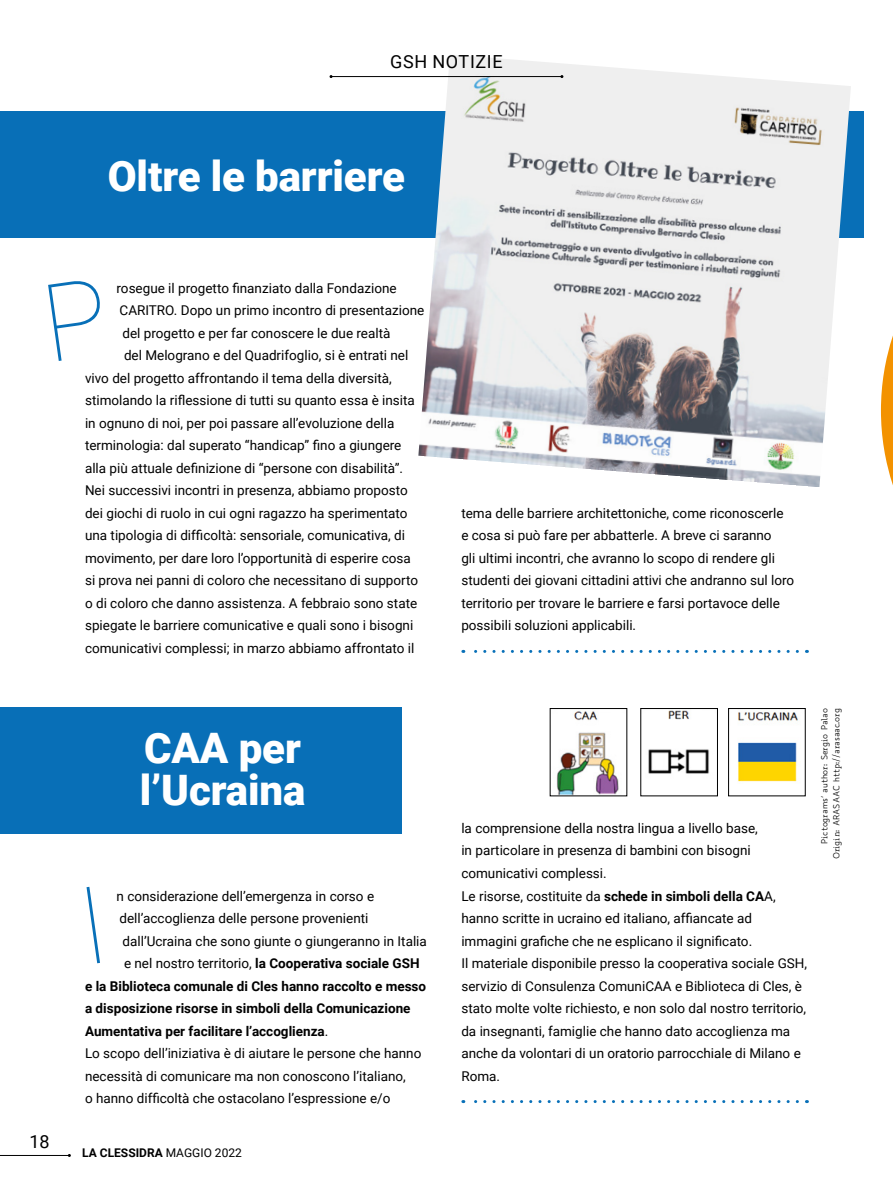
<style>
.page{position:relative;width:893px;height:1191px;background:#fff}
.page>*{position:absolute;margin:0;border:0;box-sizing:border-box;transform-origin:0 0}
.t1{font:900 42px/42px "Roboto";letter-spacing:-.005em;color:#fff}
.t2{font:18px "Roboto";letter-spacing:.035em;color:#000}
.t3{font:13.5px/22.5px "Roboto";color:#000}
.t4{font:700 13.5px "Roboto";color:#000}
.t5{font:700 12px "Roboto";color:#000}
.t6{font:8.25px/12px "Biancoenero";letter-spacing:-.01em;color:#000;text-align:right}
.s1{font-weight:400}
.s2{font-weight:700}
</style>
<div class="page">
<svg style="left:881px;top:335px;width:12px;height:150px"></svg>
<div style="left:0;top:112px;width:863px;height:126px;background:#086fb7"></div>
<img style="left:418px;top:55px;width:433px;height:432px">
<svg style="left:463px;top:650px;width:334px;height:3px"></svg>
<div style="left:0;top:707px;width:401px;height:126px;background:#086fb7"></div>
<svg style="left:463px;top:1100px;width:334px;height:3px"></svg>
<img style="left:556px;top:711px;width:63px;height:83px">
<img style="left:648px;top:710px;width:61px;height:64px">
<div style="left:640px;top:708px;width:78px;height:88px;border:1px solid #000"></div>
<img style="left:738px;top:712px;width:60px;height:70px">
<div style="left:728px;top:708px;width:78px;height:88px;border:1px solid #000"></div>
<hr style="left:331px;top:76px;width:231px;height:1px;background:#000">
<hr style="left:0;top:1155px;width:69px;height:1px;background:#000">
<h2 class="t2" style="left:390px;top:49px;width:114px">GSH NOTIZIE</h2>
<h1 class="t1" style="left:108px;top:153px;width:299px">Oltre le barriere</h1>
<h2 class="t2" style="left:29px;top:1128px;width:22px">18</h2>
<p class="t3" style="left:117px;top:276px;width:282px">rosegue il progetto finanziato dalla Fondazione</p>
<p class="t3" style="left:120px;top:299px;width:306px">CARITRO. Dopo un primo incontro di presentazione</p>
<p class="t3" style="left:123px;top:321px;width:269px">del progetto e per far conoscere le due realtà</p>
<p class="t3" style="left:124px;top:344px;width:286px">del Melograno e del Quadrifoglio, si è entrati nel</p>
<p class="t3" style="left:85px;top:366px;width:308px">vivo del progetto affrontando il tema della diversità,</p>
<p class="t3" style="left:85px;top:389px;width:331px">stimolando la riflessione di tutti su quanto essa è insita</p>
<p class="t3" style="left:85px;top:411px;width:311px">in ognuno di noi, per poi passare all’evoluzione della</p>
<p class="t3" style="left:85px;top:434px;width:318px">terminologia: dal superato “handicap” fino a giungere</p>
<p class="t3" style="left:85px;top:456px;width:320px">alla più attuale definizione di “persone con disabilità”.</p>
<p class="t3" style="left:85px;top:479px;width:324px">Nei successivi incontri in presenza, abbiamo proposto</p>
<p class="t3" style="left:85px;top:501px;width:324px">dei giochi di ruolo in cui ogni ragazzo ha sperimentato</p>
<p class="t3" style="left:85px;top:524px;width:322px">una tipologia di difficoltà: sensoriale, comunicativa, di</p>
<p class="t3" style="left:85px;top:546px;width:327px">movimento, per dare loro l’opportunità di esperire cosa</p>
<p class="t3" style="left:85px;top:569px;width:335px">si prova nei panni di coloro che necessitano di supporto</p>
<p class="t3" style="left:85px;top:591px;width:334px">o di coloro che danno assistenza. A febbraio sono state</p>
<p class="t3" style="left:85px;top:614px;width:330px">spiegate le barriere comunicative e quali sono i bisogni</p>
<p class="t3" style="left:85px;top:636px;width:331px">comunicativi complessi; in marzo abbiamo affrontato il</p>
<h1 class="t1" style="left:140px;top:726px;width:167px">CAA per l’Ucraina</h1>
<p class="t3" style="left:117px;top:884px;width:259px">n considerazione dell’emergenza in corso e</p>
<p class="t3" style="left:120px;top:906px;width:250px">dell’accoglienza delle persone provenienti</p>
<p class="t3" style="left:123px;top:929px;width:306px">dall’Ucraina che sono giunte o giungeranno in Italia</p>
<p class="t4" style="left:124px;top:954px;width:297px"><span class="s1">e nel nostro territorio,</span> la Cooperativa sociale GSH</p>
<p class="t4" style="left:85px;top:976px;width:343px">e la Biblioteca comunale di Cles hanno raccolto e messo</p>
<p class="t4" style="left:85px;top:999px;width:327px">a disposizione risorse in simboli della Comunicazione</p>
<p class="t4" style="left:85px;top:1021px;width:245px">Aumentativa per facilitare l’accoglienza<span class="s1">.</span></p>
<p class="t3" style="left:85px;top:1041px;width:338px">Lo scopo dell’iniziativa è di aiutare le persone che hanno</p>
<p class="t3" style="left:85px;top:1064px;width:322px">necessità di comunicare ma non conoscono l’italiano,</p>
<p class="t3" style="left:85px;top:1086px;width:307px">o hanno difficoltà che ostacolano l’espressione e/o</p>
<p class="t5" style="left:82px;top:1144px;width:161px">LA CLESSIDRA <span class="s1">MAGGIO 2022</span></p>
<p class="t3" style="left:461px;top:501px;width:334px">tema delle barriere architettoniche, come riconoscerle<br>e cosa si può fare per abbatterle. A breve ci saranno<br>gli ultimi incontri, che avranno lo scopo di rendere gli studenti dei giovani cittadini attivi che andranno sul loro territorio per trovare le barriere e farsi portavoce delle possibili soluzioni applicabili.</p>
<p class="t3" style="left:461px;top:816px;width:347px">la comprensione della nostra lingua a livello base,<br>in particolare in presenza di bambini con bisogni comunicativi complessi.<br>Le risorse, costituite da <span class="s2">schede in simboli della CA</span>A, hanno scritte in ucraino ed italiano, affiancate ad immagini grafiche che ne esplicano il significato.<br>Il materiale disponibile presso la cooperativa sociale GSH, servizio di Consulenza ComuniCAA e Biblioteca di Cles, è stato molte volte richiesto, e non solo dal nostro territorio, da insegnanti, famiglie che hanno dato accoglienza ma anche da volontari di un oratorio parrocchiale di Milano e Roma.</p>
<p class="t6" style="left:818px;top:859px;width:153px;rotate:-90deg">Pictograms’ author: Sergio Palao<br>Origin: ARASAAC http://arasaac.org</p>
</div>
